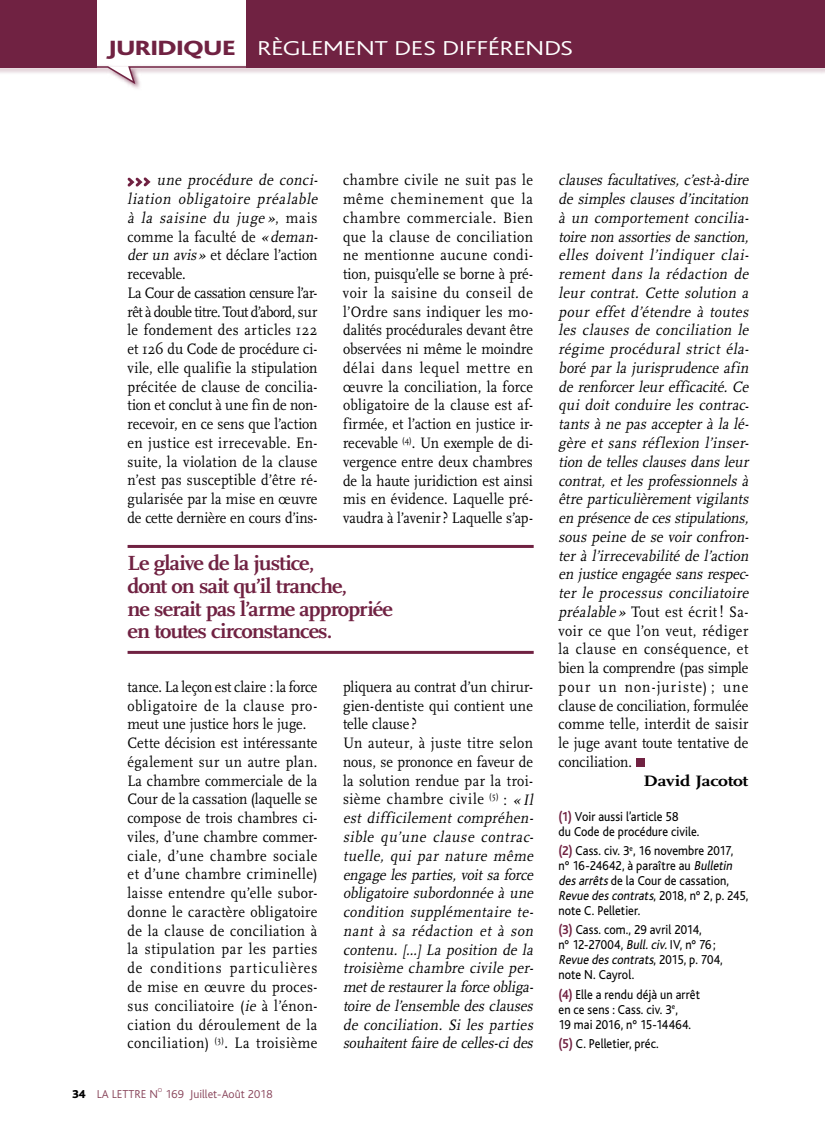
<style>
.page{position:relative;width:825px;height:1136px;background:#fff}
.page>*{position:absolute;margin:0;border:0;box-sizing:border-box;transform-origin:0 0}
.t1{font:700 21.3px/22.5px "Scala";letter-spacing:-.045em;color:#702242;scale:1.05 1}
.t2{font:300 21px "Bliss";letter-spacing:-.015em;color:#fff;scale:1.28 1}
.t3{font:15.75px/18.8px "Scala";letter-spacing:.02em;color:#000;scale:.9 1}
.t4{font:italic 15.75px/18.8px "Scala";letter-spacing:.03em;color:#000;scale:.9 1}
.t5{font:700 15.75px "Scala";letter-spacing:-.02em;color:#000;scale:1.24 1}
.t6{font:13.5px/15px "Bliss";letter-spacing:.005em;color:#000;scale:.9 1}
.t7{font:300 12px "Bliss";color:#88445a}
.t8{font:800 12px "Bliss";color:#000}
.t9{font:300 6px "Bliss";color:#88445a}
.s1{font-weight:800;font-size:21.6px;color:#702242}
.s2{font-style:italic}
.s3{font-style:normal}
.s4{font-weight:700;color:#702242}
</style>
<div class="page">
<div style="left:636px;top:758px;width:8px;height:8px;background:#702242"></div>
<hr style="left:128px;top:545px;width:406px;height:3px;background:#702242">
<hr style="left:128px;top:650px;width:406px;height:3px;background:#702242">
<svg style="left:127px;top:177px;width:24px;height:10px"></svg>
<div style="left:0;top:0;width:825px;height:68px;background:#702242"></div>
<div style="left:97px;top:0;width:148px;height:68px;background:#fff"></div>
<svg style="left:0;top:65px;width:825px;height:24px"></svg>
<h2 class="t2" style="left:107px;top:37px;width:366px"><span class="s1">JURIDIQUE</span> RÈGLEMENT DES DIFFÉRENDS</h2>
<p class="t3" style="left:127px;top:171px;width:216px;text-indent:29px"><span class="s2">une procédure de conci&shy;liation obligatoire préalable à la saisine du juge »</span>, m a i s comme la faculté de <span class="s2">«deman&shy;der un avis»</span> et déclare l’action recevable.<br>La Cour de cassation censure l’ar&shy;rêt à double titre. Tout d’abord, sur le fondement des articles 122 et 126 du Code de procédure ci&shy;vile, elle qualifie la stipulation précitée de clause de concilia&shy;tion et conclut à une fin de non&shy;recevoir, en ce sens que l’action en justice est irrecevable. En&shy;suite, la violation de la clause n’est pas susceptible d’être ré&shy;gularisée par la mise en œuvre de cette dernière en cours d’ins-</p>
<p class="t3" style="left:343px;top:171px;width:213px;text-align:justify">chambre civile ne suit pas le même cheminement que la chambre commerciale. Bien que la clause de conciliation ne mentionne aucune condi&shy;tion, puisqu’elle se borne à pré&shy;voir la saisine du conseil de l’Ordre sans indiquer les mo&shy;dalités procédurales devant être observées ni même le moindre délai dans lequel mettre en œuvre la conciliation, la force obligatoire de la clause est af&shy;firmée, et l’action en justice ir&shy;recevable <sup>(4)</sup>. Un exemple de di&shy;vergence entre deux chambres de la haute juridiction est ainsi mis en évidence. Laquelle pré&shy;vaudra à l’avenir ? Laquelle s’ap-</p>
<h1 class="t1" style="left:128px;top:552px;width:254px">Le glaive de la justice,<br>dont on sait qu’il tranche,<br>ne serait pas l’arme appropriée en toutes circonstances.</h1>
<p class="t3" style="left:127px;top:677px;width:213px">tance. La leçon est claire : la force obligatoire de la clause pro&shy;meut une justice hors le juge.<br>Cette décision est intéressante également sur un autre plan.<br>La chambre commerciale de la<br>Cour de la cassation (laquelle se compose de trois chambres ci&shy;viles, d’une chambre commer&shy;ciale, d’une chambre sociale et d’une chambre criminelle) laisse entendre qu’elle subor&shy;donne le caractère obligatoire de la clause de conciliation à la stipulation par les parties de conditions particulières de mise en œuvre du proces&shy;sus conciliatoire (<span class="s2">ie</span> à l’énon&shy;ciation du déroulement de la conciliation) <sup>(3)</sup>. La troisième</p>
<p class="t7" style="left:97px;top:1087px;width:63px">LA LETTRE N</p>
<p class="t9" style="left:158px;top:1086px;width:6px">O</p>
<p class="t8" style="left:72px;top:1087px;width:15px">34</p>
<p class="t7" style="left:165px;top:1087px;width:109px">169 Juillet-Août 2018</p>
<p class="t4" style="left:343px;top:677px;width:216px"><span class="s3">pliquera au contrat d’un chirur&shy;gien-dentiste qui contient une telle clause ?<br>Un auteur, à juste titre selon nous, se prononce en faveur de la solution rendue par la troi&shy;sième chambre civile</span> <sup>(5)</sup> <span class="s3">:</span> «Il est difficilement compréhen&shy;sible qu’une clause contrac&shy;tuelle, qui par nature même engage les parties, voit sa force obligatoire subordonnée à une condition supplémentaire te&shy;nant à sa rédaction et à son contenu. […] La position de la troisième chambre civile per&shy;met de restaurer la force obliga&shy;toire de l’ensemble des clauses de conciliation. Si les parties souhaitent faire de celles-ci des</p>
<p class="t4" style="left:558px;top:171px;width:216px">clauses facultatives, c’est-à-dire de simples clauses d’incitation à un comportement concilia&shy;toire non assorties de sanction, elles doivent l’indiquer clai&shy;rement dans la rédaction de leur contrat. Cette solution a pour effet d’étendre à toutes les clauses de conciliation le régime procédural strict éla&shy;boré par la jurisprudence afin de renforcer leur efficacité. Ce qui doit conduire les contrac&shy;tants à ne pas accepter à la lé&shy;gère et sans réflexion l’inser&shy;tion de telles clauses dans leur contrat, et les professionnels à être particulièrement vigilants en présence de ces stipulations, sous peine de se voir confron&shy;ter à l’irrecevabilité de l’action en justice engagée sans respec&shy;ter le processus conciliatoire préalable» <span class="s3">Tout est écrit ! Sa&shy;voir ce que l’on veut, rédiger la clause en conséquence, et bien la comprendre (pas simple pour un non-juriste) ; une clause de conciliation, formulée comme telle, interdit de saisir le juge avant toute tentative de conciliation.</span></p>
<p class="t5" style="left:644px;top:771px;width:86px">David Jacotot</p>
<p class="t6" style="left:558px;top:809px;width:158px"><span class="s4">(1)</span> Voir aussi l’article 58<br>du Code de procédure civile.</p>
<p class="t6" style="left:558px;top:843px;width:213px"><span class="s4">(2)</span> Cass. civ. 3<sup>e</sup>, 16 novembre 2017,<br>n° 16-24642, à paraître au <span class="s2">Bulletin desarrêts</span>de la Cour de cassation,<br><span class="s2">Revue descontrats</span>, 2 0 1 8 , n ° 2 , p . 2 4 5 , note C. Pelletier.</p>
<p class="t6" style="left:558px;top:922px;width:184px"><span class="s4">(3)</span> Cass. com., 29 avril 2014,<br>n° 12-27004, <span class="s2">Bull.civ.</span>IV, n° 76;<br><span class="s2">Revue descontrats</span>, 2 0 1 5 , p . 7 0 4 , note N. Cayrol.</p>
<p class="t6" style="left:558px;top:986px;width:159px"><span class="s4">(4)</span> Elle a rendu déjà un arrêt en ce sens : Cass. civ. 3<sup>e</sup>,<br>19 mai 2016, n° 15-14464.</p>
<p class="t6" style="left:558px;top:1036px;width:113px"><span class="s4">(5)</span> C. Pelletier, préc.</p>
</div>
